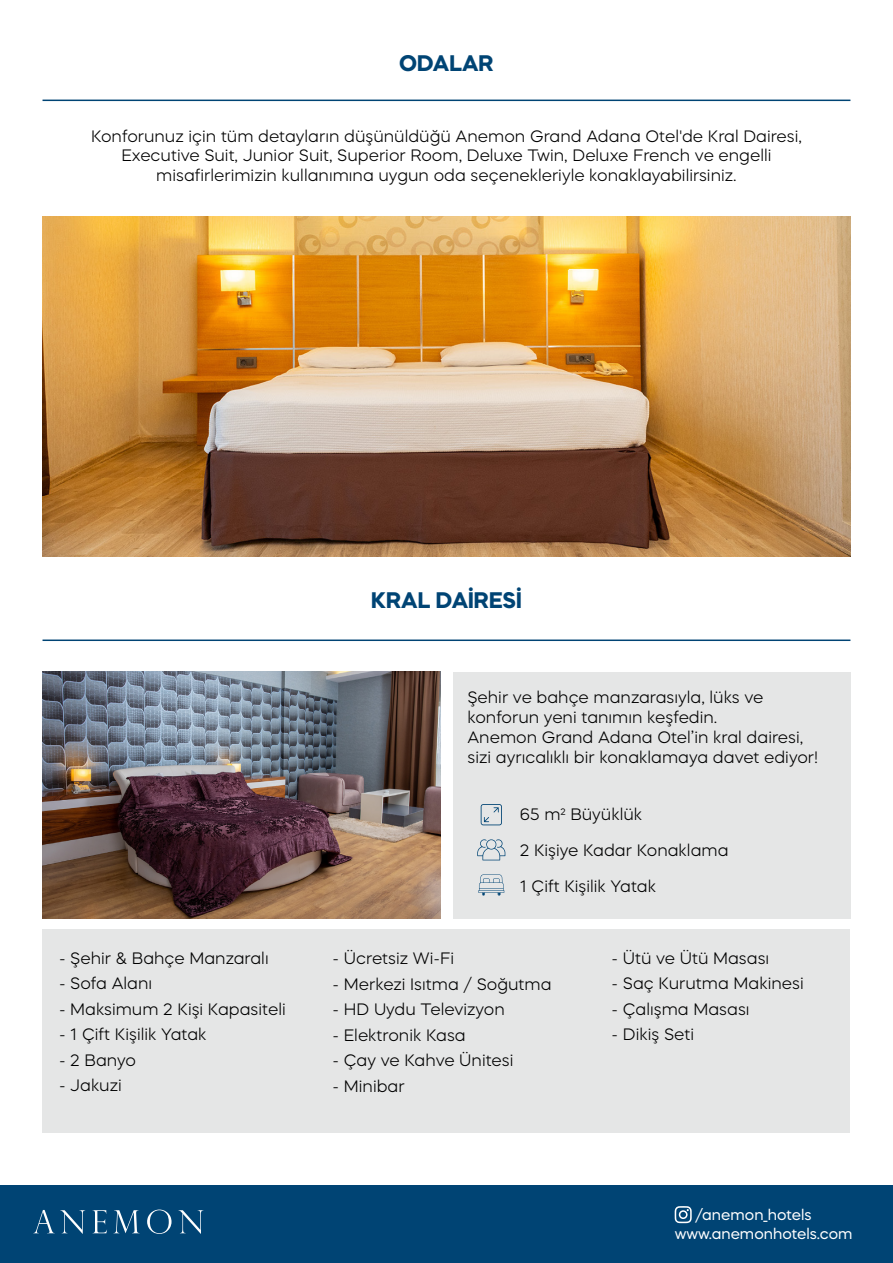
<style>
.page{position:relative;width:893px;height:1263px;background:#fff}
.page>*{position:absolute;margin:0;border:0;box-sizing:border-box;transform-origin:0 0}
.t1{font:700 22.5px "Mazzard H";color:#004474}
.t2{font:300 16.5px/19.8px "Mazzard H";color:#000}
.t3{font:15px/19px "Mazzard H";color:#fff}
</style>
<div class="page">
<div style="left:0;top:1185px;width:893px;height:78px;background:#004474"></div>
<svg style="left:33px;top:1210px;width:52px;height:24px"></svg>
<svg style="left:93px;top:1210px;width:14px;height:23px"></svg>
<svg style="left:114px;top:1210px;width:25px;height:23px"></svg>
<svg style="left:147px;top:1209px;width:25px;height:25px"></svg>
<svg style="left:178px;top:1210px;width:25px;height:24px"></svg>
<svg style="left:675px;top:1206px;width:17px;height:17px"></svg>
<hr style="left:43px;top:100px;width:807px;height:1px;background:#004474">
<hr style="left:43px;top:639px;width:807px;height:2px;background:#004474">
<div style="left:453px;top:672px;width:397px;height:246px;background:#e5e6e6"></div>
<div style="left:43px;top:929px;width:807px;height:204px;background:#e5e6e6"></div>
<img style="left:43px;top:672px;width:398px;height:246px">
<svg style="left:478px;top:874px;width:26px;height:22px"></svg>
<svg style="left:477px;top:839px;width:28px;height:21px"></svg>
<svg style="left:481px;top:804px;width:21px;height:21px"></svg>
<img style="left:43px;top:216px;width:807px;height:340px">
<h1 class="t1" style="left:399px;top:48px;width:96px">ODALAR</h1>
<p class="t2" style="left:91px;top:126px;width:712px;text-align:center">Konforunuz için tüm detayların düşünüldüğü Anemon Grand Adana Otel'de Kral Dairesi,<br>Executive Suit, Junior Suit, Superior Room, Deluxe Twin, Deluxe French ve engelli misafirlerimizin kullanımına uygun oda seçenekleriyle konaklayabilirsiniz.</p>
<h1 class="t1" style="left:371px;top:585px;width:152px">KRAL DAİRESİ</h1>
<p class="t2" style="left:467px;top:687px;width:352px">Şehir ve bahçe manzarasıyla, lüks ve konforun yeni tanımın keşfedin.<br>Anemon Grand Adana Otel’in kral dairesi, sizi ayrıcalıklı bir konaklamaya davet ediyor!</p>
<p class="t2" style="left:59px;top:948px;width:211px">- Şehir &amp; Bahçe Manzaralı</p>
<p class="t2" style="left:59px;top:973px;width:95px">- Sofa Alanı</p>
<p class="t2" style="left:59px;top:999px;width:228px">- Maksimum 2 Kişi Kapasiteli</p>
<p class="t2" style="left:59px;top:1024px;width:149px">- 1 Çift Kişilik Yatak</p>
<p class="t2" style="left:59px;top:1050px;width:79px">- 2 Banyo</p>
<p class="t2" style="left:59px;top:1075px;width:64px">- Jakuzi</p>
<p class="t2" style="left:520px;top:804px;width:124px">65 m2 Büyüklük</p>
<p class="t2" style="left:520px;top:832px;width:210px;line-height:35.4px">2 Kişiye Kadar Konaklama<br>1 Çift Kişilik Yatak</p>
<p class="t2" style="left:333px;top:948px;width:123px">- Ücretsiz Wi-Fi</p>
<p class="t2" style="left:333px;top:974px;width:221px">- Merkezi Isıtma / Soğutma</p>
<p class="t2" style="left:333px;top:999px;width:174px">- HD Uydu Televizyon</p>
<p class="t2" style="left:333px;top:1025px;width:135px">- Elektronik Kasa</p>
<p class="t2" style="left:333px;top:1050px;width:182px">- Çay ve Kahve Ünitesi</p>
<p class="t2" style="left:333px;top:1076px;width:74px">- Minibar</p>
<p class="t2" style="left:612px;top:948px;width:159px">- Ütü ve Ütü Masası</p>
<p class="t2" style="left:612px;top:973px;width:194px">- Saç Kurutma Makinesi</p>
<p class="t2" style="left:612px;top:999px;width:139px">- Çalışma Masası</p>
<p class="t2" style="left:612px;top:1024px;width:84px">- Dikiş Seti</p>
<p class="t3" style="left:675px;top:1204px;width:179px;text-indent:21px">/anemon_hotels www.anemonhotels.com</p>
</div>
